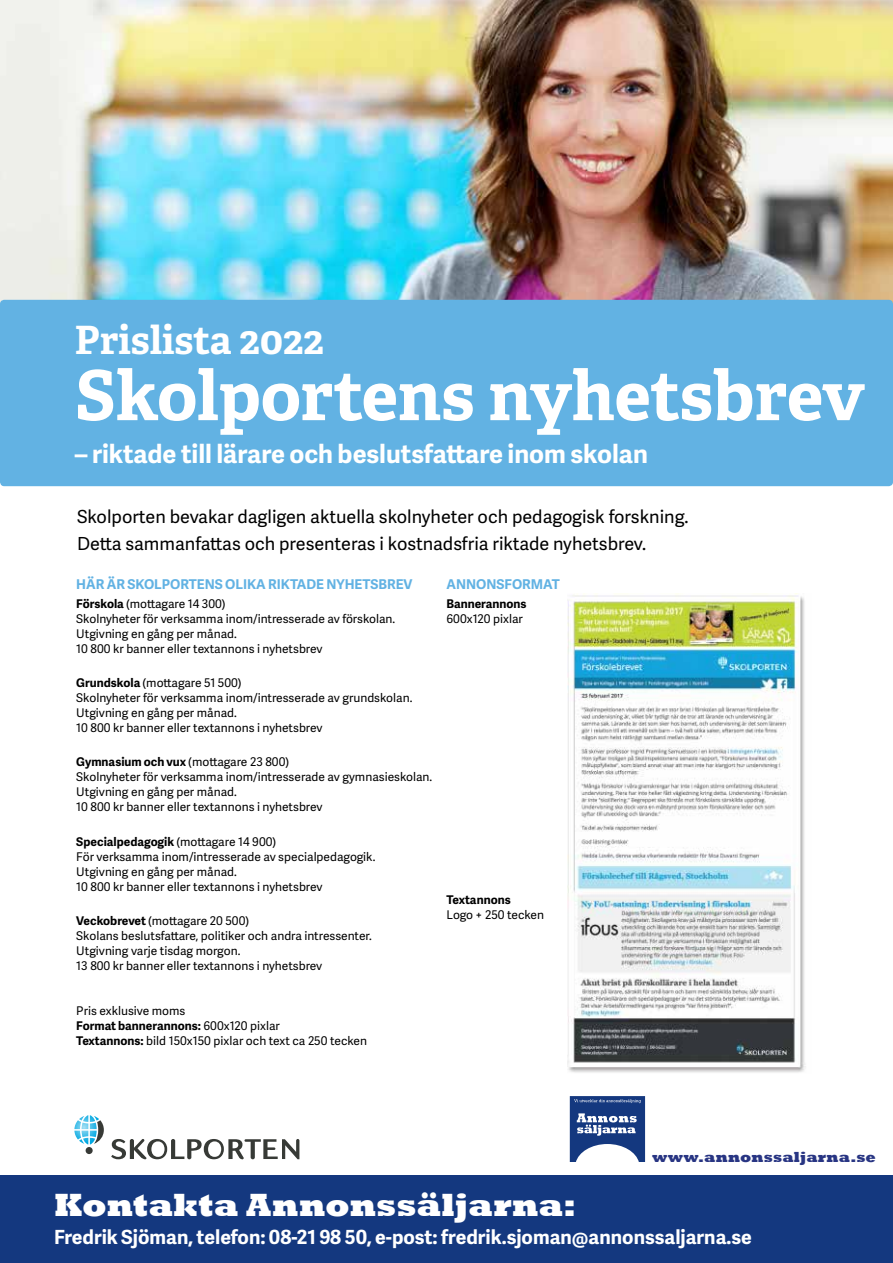
<style>
.page{position:relative;width:893px;height:1263px;background:#fff}
.page>*{position:absolute;margin:0;border:0;box-sizing:border-box;transform-origin:0 0}
.t1{font:700 69px "Adelle";letter-spacing:-.005em;color:#fff}
.t2{font:700 39px "Adelle";color:#fff}
.t3{font:800 33px "Rockwell";color:#fff}
.t4{font:700 25.5px "Adelle Sans";color:#fff}
.t5{font:700 19.5px "Adelle Sans";color:#fff}
.t6{font:18px/27px "Adelle Sans";color:#000}
.t7{font:800 15px "Rockwell";letter-spacing:.01em;color:#283583}
.t8{font:700 13.5px "Adelle Sans";color:#62b2e3}
.t9{font:12px/15px "Adelle Sans";color:#000}
.t10{font:700 12px "Adelle Sans";color:#000}
.s1{font-weight:700}
</style>
<div class="page">
<svg style="left:111px;top:1139px;width:188px;height:20px"></svg>
<div style="left:86px;top:1147px;width:7px;height:7px;background:#373a36;border-radius:50%"></div>
<svg style="left:74px;top:1115px;width:30px;height:29px"></svg>
<img style="left:0;top:0;width:892px;height:302px">
<div style="left:0;top:300px;width:893px;height:186px;background:#62b2e3;border-radius:4px"></div>
<img style="left:568px;top:593px;width:238px;height:480px">
<div style="left:0;top:1176px;width:893px;height:87px;background:#14387f"></div>
<svg style="left:570px;top:1096px;width:75px;height:65px"></svg>
<h2 class="t2" style="left:75px;top:312px;width:250px">Prislista 2022</h2>
<h1 class="t1" style="left:75px;top:346px;width:791px">Skolportens nyhetsbrev</h1>
<h3 class="t4" style="left:75px;top:435px;width:575px">– riktade till lärare och beslutsfattare inom skolan</h3>
<h3 class="t6" style="left:77px;top:503px;width:613px">Skolporten bevakar dagligen aktuella skolnyheter och pedagogisk forskning.<br>Detta sammanfattas och presenteras i kostnadsfria riktade nyhetsbrev.</h3>
<p class="t8" style="left:76px;top:574px;width:338px">HÄR ÄR SKOLPORTENS OLIKA RIKTADE NYHETSBREV</p>
<p class="t9" style="left:76px;top:596px;width:320px"><span class="s1">Förskola</span> (mottagare 14 300)<br>Skolnyheter för verksamma inom/intresserade av förskolan.<br>Utgivning en gång per månad.<br>10 800 kr banner eller textannons i nyhetsbrev</p>
<p class="t9" style="left:76px;top:675px;width:338px"><span class="s1">Grundskola</span> (mottagare 51 500)<br>Skolnyheter för verksamma inom/intresserade av grundskolan.<br>Utgivning en gång per månad.<br>10 800 kr banner eller textannons i nyhetsbrev</p>
<p class="t9" style="left:76px;top:754px;width:357px"><span class="s1">Gymnasium och vux</span> (mottagare 23 800)<br>Skolnyheter för verksamma inom/intresserade av gymnasieskolan.<br>Utgivning en gång per månad.<br>10 800 kr banner eller textannons i nyhetsbrev</p>
<p class="t9" style="left:76px;top:833px;width:301px"><span class="s1">Specialpedagogik</span> (mottagare 14 900)<br>För verksamma inom/intresserade av specialpedagogik.<br>Utgivning en gång per månad.<br>10 800 kr banner eller textannons i nyhetsbrev</p>
<p class="t9" style="left:76px;top:913px;width:297px"><span class="s1">Veckobrevet</span> (mottagare 20 500)<br>Skolans beslutsfattare, politiker och andra intressenter.<br>Utgivning varje tisdag morgon.<br>13 800 kr banner eller textannons i nyhetsbrev</p>
<p class="t9" style="left:76px;top:1003px;width:292px">Pris exklusive moms<br><span class="s1">Format bannerannons:</span> 600x120 pixlar<br><span class="s1">Textannons:</span> bild 150x150 pixlar och text ca 250 tecken</p>
<p class="t8" style="left:446px;top:574px;width:115px">ANNONSFORMAT</p>
<p class="t10" style="left:446px;top:595px;width:82px">Bannerannons</p>
<p class="t9" style="left:446px;top:611px;width:78px">600x120 pixlar</p>
<p class="t10" style="left:446px;top:891px;width:66px">Textannons</p>
<p class="t9" style="left:446px;top:907px;width:99px">Logo + 250 tecken</p>
<p class="t7" style="left:652px;top:1148px;width:225px">www.annonssaljarna.se</p>
<h3 class="t3" style="left:54px;top:1185px;width:524px">Kontakta Annonssäljarna:</h3>
<h3 class="t5" style="left:54px;top:1222px;width:699px">Fredrik Sjöman, telefon: 08-21 98 50, e-post: fredrik.sjoman@annonssaljarna.se</h3>
</div>
